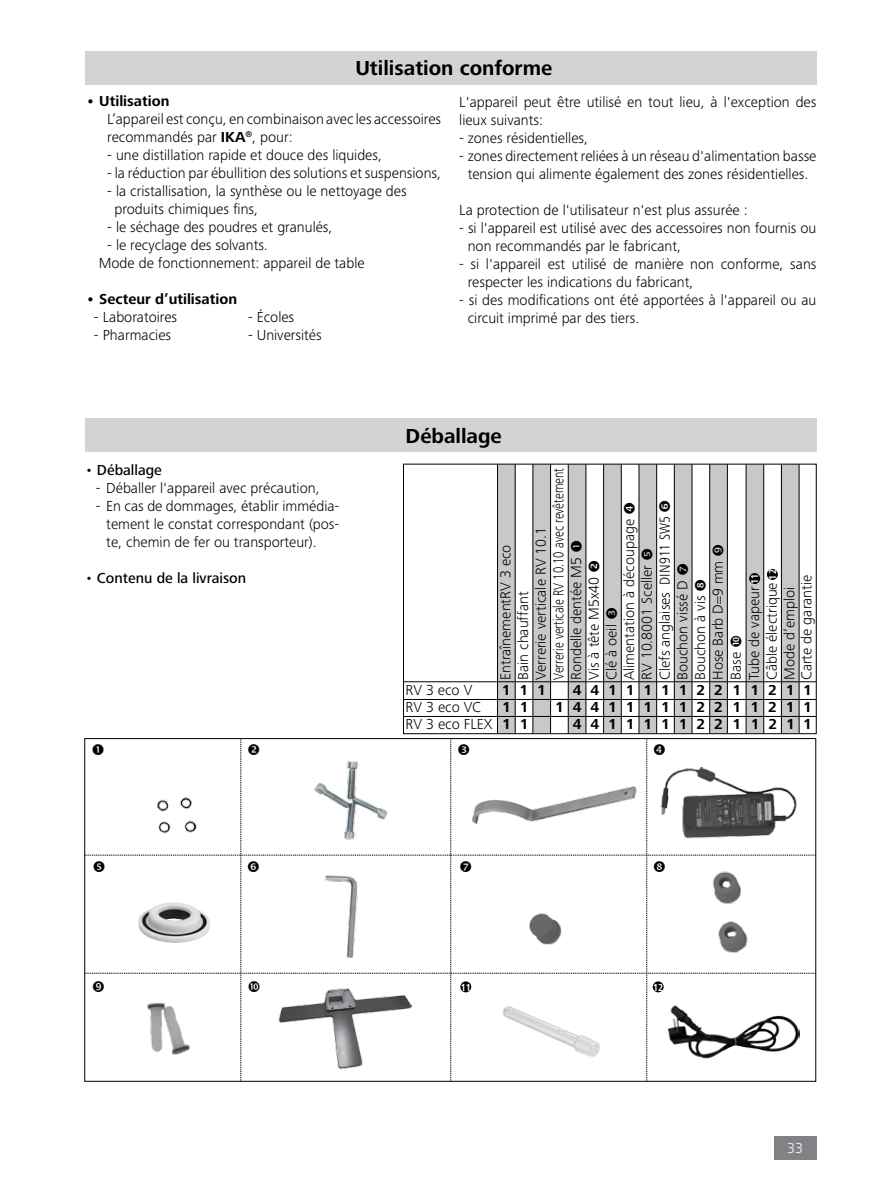
<style>
.page{position:relative;width:893px;height:1187px;background:#fff}
.page>*{position:absolute;margin:0;border:0;box-sizing:border-box;transform-origin:0 0}
.t1{font:700 21px "Frutiger Next IKA";color:#000}
.t2{font:300 15px/17.7px "Frutiger Next IKA";color:#000}
.t3{font:700 15px "Frutiger Next IKA";letter-spacing:.59em;color:#000}
.t4{font:700 15px "Frutiger Next IKA";color:#000}
.t5{font:500 15px "Frutiger Next IKA";color:#000}
.t6{font:300 15px "Frutiger Next IKA";color:#fff}
.t7{font:700 condensed 10.5px/17.7px "Frutiger Next IKA";color:#fff;text-align:center}
.s1{font-weight:700}
.s2{font-weight:300}
.s3{font-stretch:condensed}
</style>
<div class="page">
<div style="left:774px;top:1135px;width:42px;height:24px;background:#808285"></div>
<div style="left:85px;top:51px;width:731px;height:33px;background:#d1d3d4"></div>
<div style="left:85px;top:418px;width:731px;height:33px;background:#d1d3d4"></div>
<svg style="left:85px;top:464px;width:731px;height:617px"></svg>
<h1 class="t1" style="left:355px;top:56px;width:198px">Utilisation conforme</h1>
<p class="t4" style="left:86px;top:92px;width:85px">• Utilisation</p>
<p class="t2" style="left:107px;top:110px;width:335px">L‘appareil est conçu, en combinaison avec les accessoires recommandés par <span class="s1">IKA</span><sup>®</sup>, pour:</p>
<p class="t2" style="left:107px;top:146px;width:276px">- une distillation rapide et douce des liquides,</p>
<p class="t2" style="left:107px;top:164px;width:335px">- la réduction par ébullition des solutions et suspensions,</p>
<p class="t2" style="left:114px;top:182px;width:294px;text-indent:-7px">- la cristallisation, la synthèse ou le nettoyage des produits chimiques fins,</p>
<p class="t2" style="left:107px;top:218px;width:227px">- le séchage des poudres et granulés,</p>
<p class="t2" style="left:99px;top:236px;width:267px;text-indent:9px">- le recyclage des solvants.<br>Mode de fonctionnement: appareil de table</p>
<p class="t4" style="left:86px;top:290px;width:153px">• Secteur d’utilisation</p>
<p class="t2" style="left:94px;top:308px;width:85px">- Laboratoires</p>
<p class="t2" style="left:248px;top:308px;width:48px">- Écoles</p>
<p class="t2" style="left:94px;top:326px;width:79px">- Pharmacies</p>
<p class="t2" style="left:248px;top:326px;width:75px">- Universités</p>
<p class="t2" style="left:459px;top:93px;width:359px">L'appareil peut être utilisé en tout lieu, à l'exception des lieux suivants:</p>
<p class="t2" style="left:459px;top:129px;width:130px">- zones résidentielles,</p>
<p class="t2" style="left:459px;top:147px;width:359px;text-align:center">- zones directement reliées à un réseau d'alimentation basse tension qui alimente également des zones résidentielles.</p>
<p class="t2" style="left:459px;top:201px;width:290px">La protection de l'utilisateur n'est plus assurée :</p>
<p class="t2" style="left:468px;top:219px;width:350px;text-indent:-9px">- si l'appareil est utilisé avec des accessoires non fournis ou non recommandés par le fabricant,</p>
<p class="t2" style="left:468px;top:255px;width:350px;text-indent:-9px">- si l'appareil est utilisé de manière non conforme, sans respecter les indications du fabricant,</p>
<p class="t2" style="left:468px;top:291px;width:350px;text-indent:-9px">- si des modifications ont été apportées à l'appareil ou au circuit imprimé par des tiers.</p>
<p class="t5" style="left:85px;top:461px;width:78px"><span class="s2">•</span> Déballage</p>
<p class="t2" style="left:96px;top:479px;width:225px">- Déballer l'appareil avec précaution,</p>
<p class="t2" style="left:106px;top:497px;width:235px;text-align:justify;text-indent:-11px">- En cas de dommages, établir immédia&shy;tement le constat correspondant (pos&shy;te, chemin de fer ou transporteur).</p>
<p class="t5" style="left:85px;top:569px;width:163px"><span class="s2">•</span> Contenu de la livraison</p>
<h1 class="t1" style="left:406px;top:423px;width:98px">Déballage</h1>
<p class="t2" style="left:497px;top:680px;width:213px;rotate:-90deg">EntraînementRV 3 eco<br>Bain chauffant<br>Verrerie verticale RV 10.1<br>Verrerie verticale RV 10.10 avec revêtement<br>Rondelle dentée M5<br>Vis à tête M5x40<br>Clé à oeil<br>Alimentation à découpage<br>RV 10.8001 Sceller<br>Clefs anglaises <span class="s3">DIN911 SW5<br></span>Bouchon vissé D<br>Bouchon à vis<br>Hose Barb D=9 mm<br>Base<br>Tube de vapeur<br>Câble électrique<br>Mode d’emploi<br>Carte de garantie</p>
<p class="t7" style="left:746px;top:583px;width:16px;rotate:-90deg">11<br>12</p>
<p class="t2" style="left:405px;top:681px;width:68px">RV 3 eco V</p>
<p class="t3" style="left:502px;top:681px;width:46px">111</p>
<p class="t3" style="left:573px;top:681px;width:241px">44111112211211</p>
<p class="t2" style="left:405px;top:698px;width:77px">RV 3 eco VC</p>
<p class="t3" style="left:502px;top:698px;width:28px">1 1</p>
<p class="t3" style="left:555px;top:698px;width:258px">144111112211211</p>
<p class="t2" style="left:406px;top:715px;width:124px">RV 3 eco FLEX <span class="s1">1 1</span></p>
<p class="t3" style="left:573px;top:715px;width:241px">44111112211211</p>
<p class="t7" style="left:461px;top:978px;width:12px">11</p>
<p class="t7" style="left:653px;top:978px;width:12px">12</p>
<p class="t6" style="left:787px;top:1139px;width:17px">33</p>
</div>
